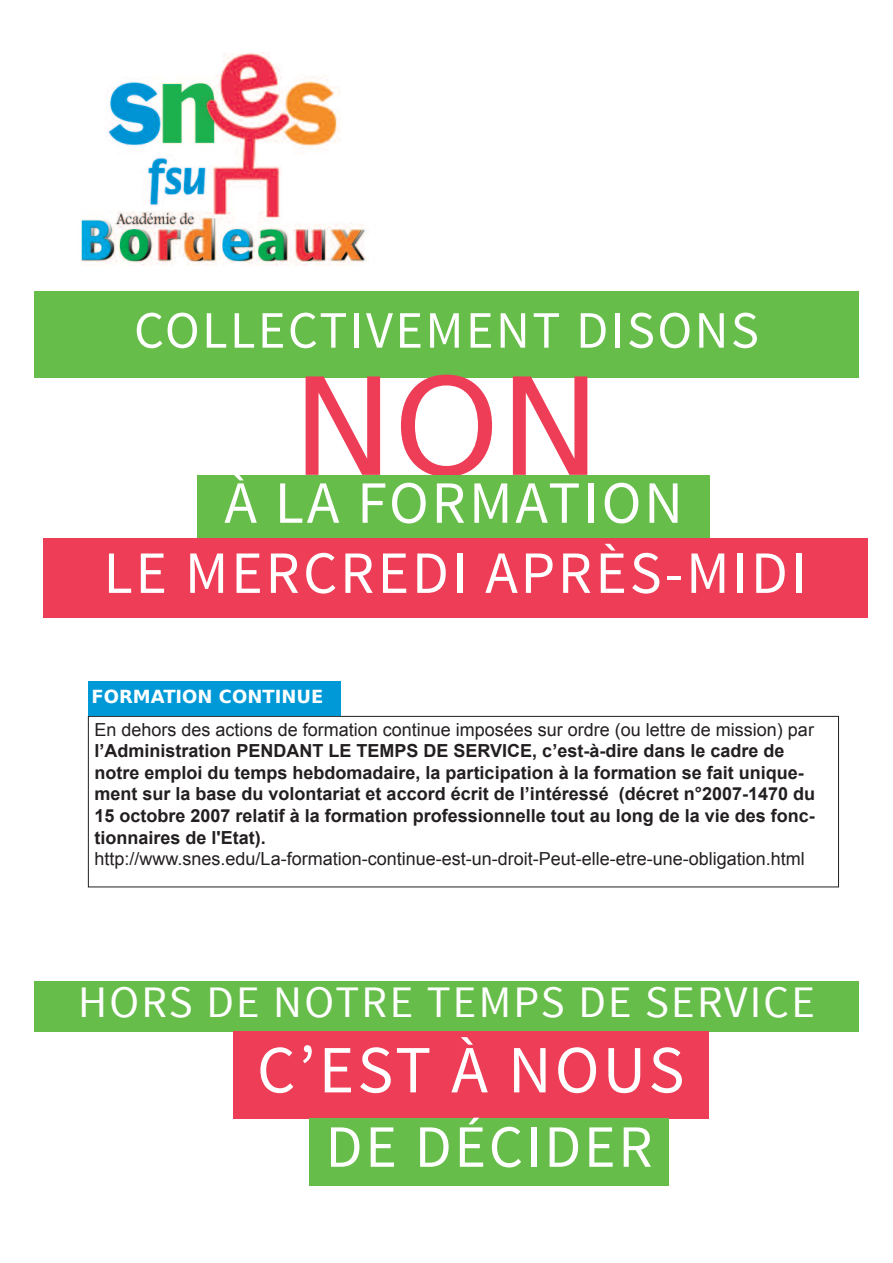
<style>
.page{position:relative;width:893px;height:1263px;background:#fff}
.page>*{position:absolute;margin:0;border:0;box-sizing:border-box;transform-origin:0 0}
.t1{font:135px "DejaVu Sans";color:#ee3d56}
.t2{font:67.5px "Source Sans Pro";letter-spacing:.05em;color:#fff}
.t3{font:60px "Source Sans Pro";letter-spacing:.05em;color:#fff}
.t4{font:52.5px "Source Sans Pro";letter-spacing:.05em;color:#fff}
.t5{font:45px "Source Sans Pro";letter-spacing:.05em;color:#fff}
.t6{font:700 18px/21.6px "Arial";color:#231f20}
.t7{font:18px "Arial";color:#231f20}
.t8{font:700 18px "DejaVu Sans";color:#fff}
</style>
<div class="page">
<div style="left:34px;top:291px;width:825px;height:87px;background:#67bd4a"></div>
<div style="left:197px;top:475px;width:513px;height:65px;background:#67bd4a"></div>
<div style="left:43px;top:538px;width:824px;height:80px;background:#ee3d56"></div>
<div style="left:88px;top:716px;width:751px;height:171px;border:1px solid #231f20"></div>
<div style="left:88px;top:681px;width:253px;height:34px;background:#0099d8"></div>
<div style="left:34px;top:981px;width:825px;height:50px;background:#67bd4a"></div>
<div style="left:233px;top:1032px;width:476px;height:87px;background:#ee3d56"></div>
<div style="left:309px;top:1118px;width:360px;height:67px;background:#67bd4a"></div>
<img style="left:81px;top:53px;width:286px;height:212px">
<h3 class="t4" style="left:134px;top:296px;width:626px">COLLECTIVEMENT DISONS</h3>
<h1 class="t1" style="left:292px;top:350px;width:310px">NON</h1>
<h3 class="t3" style="left:224px;top:464px;width:460px">À LA FORMATION</h3>
<h3 class="t3" style="left:104px;top:534px;width:704px">LE MERCREDI APRÈS-MIDI</h3>
<p class="t8" style="left:91px;top:686px;width:234px">FORMATION CONTINUE</p>
<p class="t7" style="left:95px;top:719px;width:721px">En dehors des actions de formation continue imposées sur ordre (ou lettre de mission) par</p>
<p class="t6" style="left:95px;top:740px;width:722px">l’Administration PENDANT LE TEMPS DE SERVICE, c’est-à-dire dans le cadre de notre emploi du temps hebdomadaire, la participation à la formation se fait unique&shy;ment sur la base du volontariat et accord écrit de l’intéressé (décret n°2007-1470 du 15 octobre 2007 relatif à la formation professionnelle tout au long de la vie des fonc&shy;tionnaires de l'Etat).</p>
<p class="t7" style="left:95px;top:849px;width:712px">http://www.snes.edu/La-formation-continue-est-un-droit-Peut-elle-etre-une-obligation.html</p>
<h3 class="t5" style="left:78px;top:973px;width:738px">HORS DE NOTRE TEMPS DE SERVICE</h3>
<h2 class="t2" style="left:257px;top:1026px;width:429px">C’EST À NOUS</h2>
<h3 class="t3" style="left:326px;top:1108px;width:329px">DE DÉCIDER</h3>
</div>
